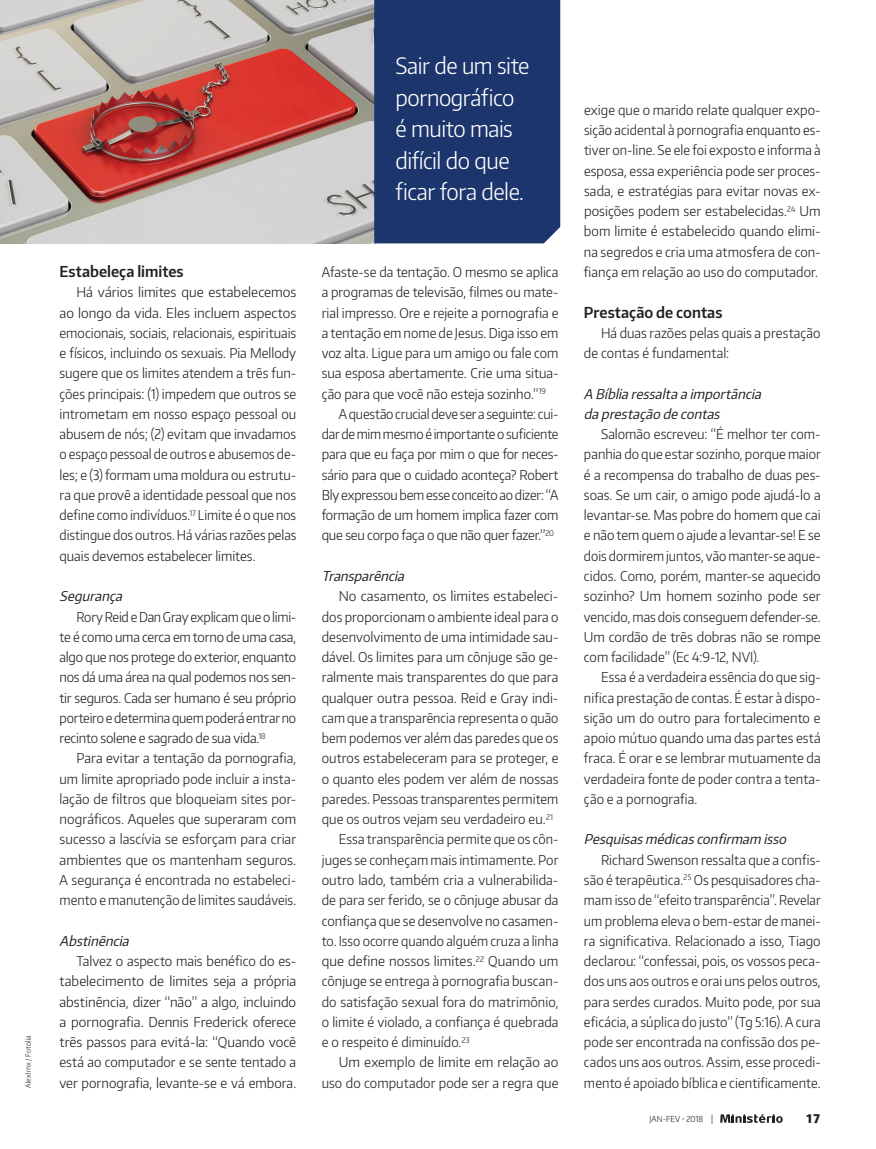
<style>
.page{position:relative;width:876px;height:1149px;background:#fff}
.page>*{position:absolute;margin:0;border:0;box-sizing:border-box;transform-origin:0 0}
.Texto{font:300 22.5px/31.5px "Encode Sans Narrow";letter-spacing:-.02em;color:#fff}
.Inter{font:600 15px "Encode Sans Narrow";color:#231f20}
.Texto-2{font:300 13.5px/20.2px "Encode Sans Narrow";color:#231f20;text-align:justify}
.Texto-3{font:italic 13.5px/20.2px "Encode Sans Narrow";color:#231f20}
.t1{font:800 12px "Encode Sans Narrow";color:#231f20}
.t2{font:300 8.25px "Encode Sans Narrow";color:#231f20}
.Crédito{font:300 7.2px "Encode Sans Narrow";letter-spacing:.02em;color:#231f20}
.s1{font-size:9px}
</style>
<div class="page">
<svg style="left:720px;top:1114px;width:63px;height:8px"></svg>
<img style="left:0;top:0;width:374px;height:243px">
<div style="left:374px;top:0;width:186px;height:243px;background:#1c356d"></div>
<p class="Crédito" style="left:23px;top:1087px;width:54px;rotate:-90deg">Alexlmx / Fotolia</p>
<p class="Inter" style="left:60px;top:261px;width:126px">Estabeleça limites</p>
<p class="Texto-2" style="left:60px;top:281px;width:238px;text-indent:17px">Há vários limites que estabelecemos ao longo da vida. Eles incluem aspectos emocionais, sociais, relacionais, espirituais e físicos, incluindo os sexuais. Pia Mellody sugere que os limites atendem a três fun&shy;ções principais: (1) impedem que outros se intrometam em nosso espaço pessoal ou abusem de nós; (2) evitam que invadamos o espaço pessoal de outros e abusemos de&shy;les; e (3) formam uma moldura ou estrutu&shy;ra que provê a identidade pessoal que nos define como indivíduos.<sup>17</sup> Limite é o que nos distingue dos outros. Há várias razões pelas quais devemos estabelecer limites.</p>
<p class="Texto-3" style="left:60px;top:585px;width:68px">Segurança</p>
<p class="Texto-2" style="left:60px;top:605px;width:238px;text-indent:17px">Rory Reid e Dan Gray explicam que o limi&shy;te é como uma cerca em torno de uma casa, algo que nos protege do exterior, enquanto nos dá uma área na qual podemos nos sen&shy;tir seguros. Cada ser humano é seu próprio porteiro e determina quem poderá entrar no recinto solene e sagrado de sua vida.<sup>18</sup></p>
<p class="Texto-2" style="left:60px;top:747px;width:238px;text-indent:17px">Para evitar a tentação da pornografia, um limite apropriado pode incluir a insta&shy;lação de filtros que bloqueiam sites por&shy;nográficos. Aqueles que superaram com sucesso a lascívia se esforçam para criar ambientes que os mantenham seguros.<br>A segurança é encontrada no estabeleci&shy;mento e manutenção de limites saudáveis.</p>
<p class="Texto-3" style="left:60px;top:929px;width:74px">Abstinência</p>
<p class="Texto-2" style="left:60px;top:950px;width:238px;text-indent:17px">Talvez o aspecto mais benéfico do es&shy;tabelecimento de limites seja a própria abstinência, dizer “não” a algo, incluindo a pornografia. Dennis Frederick oferece três passos para evitá-la: “Quando você está ao computador e se sente tentado a ver pornografia, levante-se e vá embora.</p>
<p class="Texto" style="left:395px;top:49px;width:136px">Sair de um site pornográfico é muito mais difícil do que ficar fora dele.</p>
<p class="Texto-2" style="left:322px;top:261px;width:238px">Afaste-se da tentação. O mesmo se aplica a programas de televisão, filmes ou mate&shy;rial impresso. Ore e rejeite a pornografia e a tentação em nome de Jesus. Diga isso em voz alta. Ligue para um amigo ou fale com sua esposa abertamente. Crie uma situa&shy;ção para que você não esteja sozinho.”<sup>19</sup></p>
<p class="Texto-2" style="left:322px;top:403px;width:238px;text-indent:17px">A questão crucial deve ser a seguinte: cui&shy;dar de mim mesmo é importante o suficiente para que eu faça por mim o que for neces&shy;sário para que o cuidado aconteça? Robert Bly expressou bem esse conceito ao dizer: “A formação de um homem implica fazer com que seu corpo faça o que não quer fazer.”<sup>20</sup></p>
<p class="Texto-3" style="left:322px;top:565px;width:87px">Transparência</p>
<p class="Texto-2" style="left:322px;top:585px;width:238px;text-indent:17px">No casamento, os limites estabeleci&shy;dos proporcionam o ambiente ideal para o desenvolvimento de uma intimidade sau&shy;dável. Os limites para um cônjuge são ge&shy;ralmente mais transparentes do que para qualquer outra pessoa. Reid e Gray indi&shy;cam que a transparência representa o quão bem podemos ver além das paredes que os outros estabeleceram para se proteger, e o quanto eles podem ver além de nossas paredes. Pessoas transparentes permitem que os outros vejam seu verdadeiro eu.<sup>21</sup></p>
<p class="Texto-2" style="left:322px;top:828px;width:238px;text-indent:17px">Essa transparência permite que os côn&shy;juges se conheçam mais intimamente. Por outro lado, também cria a vulnerabilida&shy;de para ser ferido, se o cônjuge abusar da confiança que se desenvolve no casamen&shy;to. Isso ocorre quando alguém cruza a linha que define nossos limites.<sup>22</sup> Quando um cônjuge se entrega à pornografia buscan&shy;do satisfação sexual fora do matrimônio, o limite é violado, a confiança é quebrada e o respeito é diminuído.<sup>23</sup></p>
<p class="Texto-2" style="left:322px;top:1051px;width:238px;text-align:right">Um exemplo de limite em relação ao uso do computador pode ser a regra que</p>
<p class="Texto-2" style="left:584px;top:99px;width:238px">exige que o marido relate qualquer expo&shy;sição acidental à pornografia enquanto es&shy;tiver on-line. Se ele foi exposto e informa à esposa, essa experiência pode ser proces&shy;sada, e estratégias para evitar novas ex&shy;posições podem ser estabelecidas.<sup>24</sup> Um bom limite é estabelecido quando elimi&shy;na segredos e cria uma atmosfera de con&shy;fiança em relação ao uso do computador.</p>
<p class="Inter" style="left:584px;top:302px;width:140px">Prestação de contas</p>
<p class="Texto-2" style="left:584px;top:322px;width:238px;text-indent:17px">Há duas razões pelas quais a prestação de contas é fundamental:</p>
<p class="Texto-3" style="left:584px;top:383px;width:182px">A Bíbliaressaltaaimportância daprestação de contas</p>
<p class="Texto-2" style="left:584px;top:423px;width:238px;text-indent:17px">Salomão escreveu: “É melhor ter com&shy;panhia do que estar sozinho, porque maior é a recompensa do trabalho de duas pes&shy;soas. Se um cair, o amigo pode ajudá-lo a levantar-se. Mas pobre do homem que cai e não tem quem o ajude a levantar-se! E se dois dormirem juntos, vão manter-se aque&shy;cidos. Como, porém, manter-se aquecido sozinho? Um homem sozinho pode ser vencido, mas dois conseguem defender-se.<br>Um cordão de três dobras não se rompe com facilidade” (Ec 4:9-12, NVI).</p>
<p class="Texto-2" style="left:584px;top:666px;width:238px;text-indent:17px">Essa é a verdadeira essência do que sig&shy;nifica prestação de contas. É estar à dispo&shy;sição um do outro para fortalecimento e apoio mútuo quando uma das partes está fraca. É orar e se lembrar mutuamente da verdadeira fonte de poder contra a tenta&shy;ção e a pornografia.</p>
<p class="Texto-3" style="left:584px;top:828px;width:207px">Pesquisasmédicasconfirmam isso</p>
<p class="Texto-2" style="left:584px;top:848px;width:238px;text-indent:17px">Richard Swenson ressalta que a confis&shy;são é terapêutica.<sup>25</sup> Os pesquisadores cha&shy;mam isso de “efeito transparência”. Revelar um problema eleva o bem-estar de manei&shy;ra significativa. Relacionado a isso, Tiago declarou: “confessai, pois, os vossos peca&shy;dos uns aos outros e orai uns pelos outros, para serdes curados. Muito pode, por sua eficácia, a súplica do justo” (Tg 5:16). A cura pode ser encontrada na confissão dos pe&shy;cados uns aos outros. Assim, esse procedi&shy;mento é apoiado bíblica e cientificamente.</p>
<p class="t2" style="left:650px;top:1113px;width:65px">JAN-FEV • 2018 <span class="s1">|</span></p>
<p class="t1" style="left:806px;top:1110px;width:15px">17</p>
</div>
